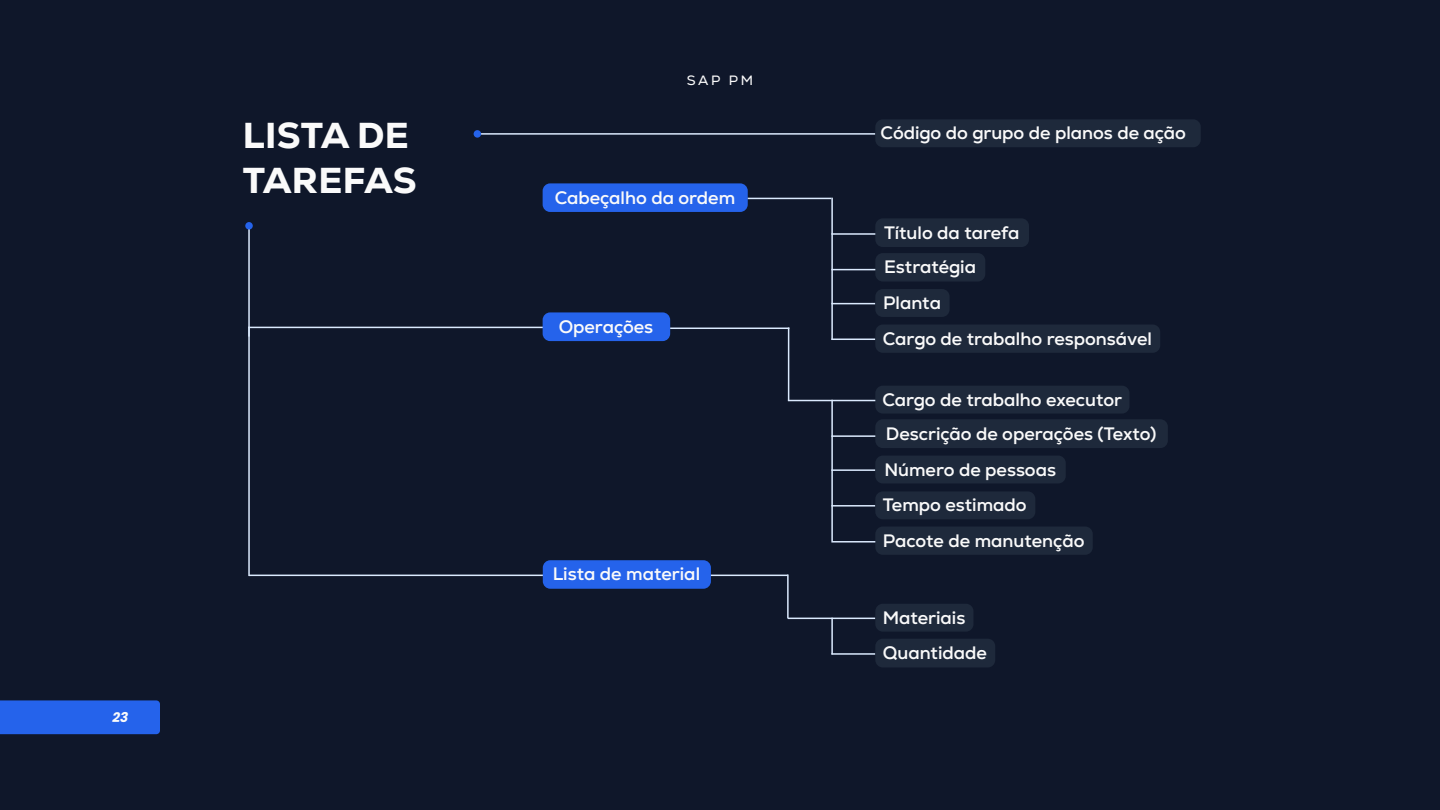
<style>
.page{position:relative;width:1440px;height:810px;background:#0f172a}
.page>*{position:absolute;margin:0;border:0;box-sizing:border-box;transform-origin:0 0}
.t1{font:800 36px/45px "Nexa";letter-spacing:.01em;color:#fafafa}
.t2{font:700 18px "Nexa";color:#fafafa}
.t3{font:13.5px "Nexa";color:#fafafa}
.t4{font:italic 700 13.5px "Poppins";color:#fafafa}
</style>
<div class="page">
<div style="left:0;top:700px;width:160px;height:34px;background:#2563eb"></div>
<hr style="left:477px;top:133px;width:398px;height:2px;background:#dbeafe">
<hr style="left:831px;top:303px;width:44px;height:1px;background:#dbeafe">
<hr style="left:831px;top:339px;width:44px;height:1px;background:#dbeafe">
<hr style="left:831px;top:198px;width:2px;height:142px;background:#dbeafe">
<hr style="left:248px;top:228px;width:2px;height:109px;background:#dbeafe">
<hr style="left:248px;top:327px;width:399px;height:1px;background:#dbeafe">
<hr style="left:831px;top:469px;width:44px;height:2px;background:#dbeafe">
<hr style="left:831px;top:505px;width:44px;height:2px;background:#dbeafe">
<hr style="left:831px;top:400px;width:2px;height:141px;background:#dbeafe">
<hr style="left:248px;top:327px;width:2px;height:249px;background:#dbeafe">
<hr style="left:249px;top:575px;width:539px;height:1px;background:#dbeafe">
<hr style="left:788px;top:618px;width:87px;height:1px;background:#dbeafe">
<hr style="left:831px;top:653px;width:44px;height:2px;background:#dbeafe">
<hr style="left:831px;top:618px;width:2px;height:36px;background:#dbeafe">
<div style="left:474px;top:130px;width:7px;height:8px;background:#2563eb;border-radius:50%"></div>
<div style="left:245px;top:222px;width:8px;height:8px;background:#2563eb;border-radius:50%"></div>
<div style="left:875px;top:119px;width:326px;height:28px;background:#1e293b;border-radius:8px"></div>
<div style="left:875px;top:218px;width:154px;height:29px;background:#1e293b;border-radius:8px"></div>
<div style="left:875px;top:386px;width:254px;height:28px;background:#1e293b;border-radius:8px"></div>
<div style="left:875px;top:527px;width:218px;height:28px;background:#1e293b;border-radius:8px"></div>
<div style="left:543px;top:312px;width:127px;height:29px;background:#2563eb;border-radius:8px"></div>
<div style="left:543px;top:183px;width:205px;height:29px;background:#2563eb;border-radius:7px"></div>
<div style="left:543px;top:560px;width:168px;height:29px;background:#2563eb;border-radius:8px"></div>
<div style="left:875px;top:253px;width:110px;height:29px;background:#1e293b;border-radius:8px"></div>
<div style="left:875px;top:419px;width:293px;height:29px;background:#1e293b;border-radius:8px"></div>
<div style="left:875px;top:289px;width:75px;height:28px;background:#1e293b;border-radius:8px"></div>
<div style="left:875px;top:456px;width:191px;height:27px;background:#1e293b;border-radius:8px"></div>
<div style="left:875px;top:604px;width:98px;height:28px;background:#1e293b;border-radius:8px"></div>
<div style="left:875px;top:325px;width:285px;height:28px;background:#1e293b;border-radius:8px"></div>
<div style="left:875px;top:491px;width:160px;height:28px;background:#1e293b;border-radius:8px"></div>
<div style="left:875px;top:639px;width:120px;height:28px;background:#1e293b;border-radius:8px"></div>
<hr style="left:831px;top:233px;width:44px;height:2px;background:#dbeafe">
<hr style="left:788px;top:400px;width:87px;height:1px;background:#dbeafe">
<hr style="left:831px;top:541px;width:44px;height:2px;background:#dbeafe">
<hr style="left:748px;top:198px;width:83px;height:1px;background:#dbeafe">
<hr style="left:670px;top:328px;width:119px;height:1px;background:#dbeafe">
<hr style="left:788px;top:328px;width:1px;height:73px;background:#dbeafe">
<hr style="left:787px;top:574px;width:2px;height:44px;background:#dbeafe">
<hr style="left:831px;top:269px;width:44px;height:1px;background:#dbeafe">
<hr style="left:831px;top:435px;width:44px;height:2px;background:#dbeafe">
<p class="t4" style="left:112px;top:710px;width:17px">23</p>
<p class="t3" style="left:687px;top:71px;width:68px">SAP PM</p>
<h1 class="t1" style="left:243px;top:113px;width:175px">LISTA DE<br>TAREFAS</h1>
<p class="t2" style="left:881px;top:122px;width:307px">Código do grupo de planos de ação</p>
<p class="t2" style="left:884px;top:221px;width:137px">Título da tarefa</p>
<p class="t2" style="left:555px;top:186px;width:182px">Cabeçalho da ordem</p>
<p class="t2" style="left:884px;top:256px;width:93px">Estratégia</p>
<p class="t2" style="left:559px;top:315px;width:96px">Operações</p>
<p class="t2" style="left:553px;top:563px;width:149px">Lista de material</p>
<p class="t2" style="left:883px;top:291px;width:59px">Planta</p>
<p class="t2" style="left:883px;top:327px;width:271px">Cargo de trabalho responsável</p>
<p class="t2" style="left:882px;top:388px;width:241px">Cargo de trabalho executor</p>
<p class="t2" style="left:886px;top:422px;width:272px">Descrição de operações (Texto)</p>
<p class="t2" style="left:884px;top:458px;width:173px">Número de pessoas</p>
<p class="t2" style="left:883px;top:494px;width:145px">Tempo estimado</p>
<p class="t2" style="left:883px;top:529px;width:203px">Pacote de manutenção</p>
<p class="t2" style="left:883px;top:606px;width:84px">Materiais</p>
<p class="t2" style="left:883px;top:641px;width:105px">Quantidade</p>
</div>
